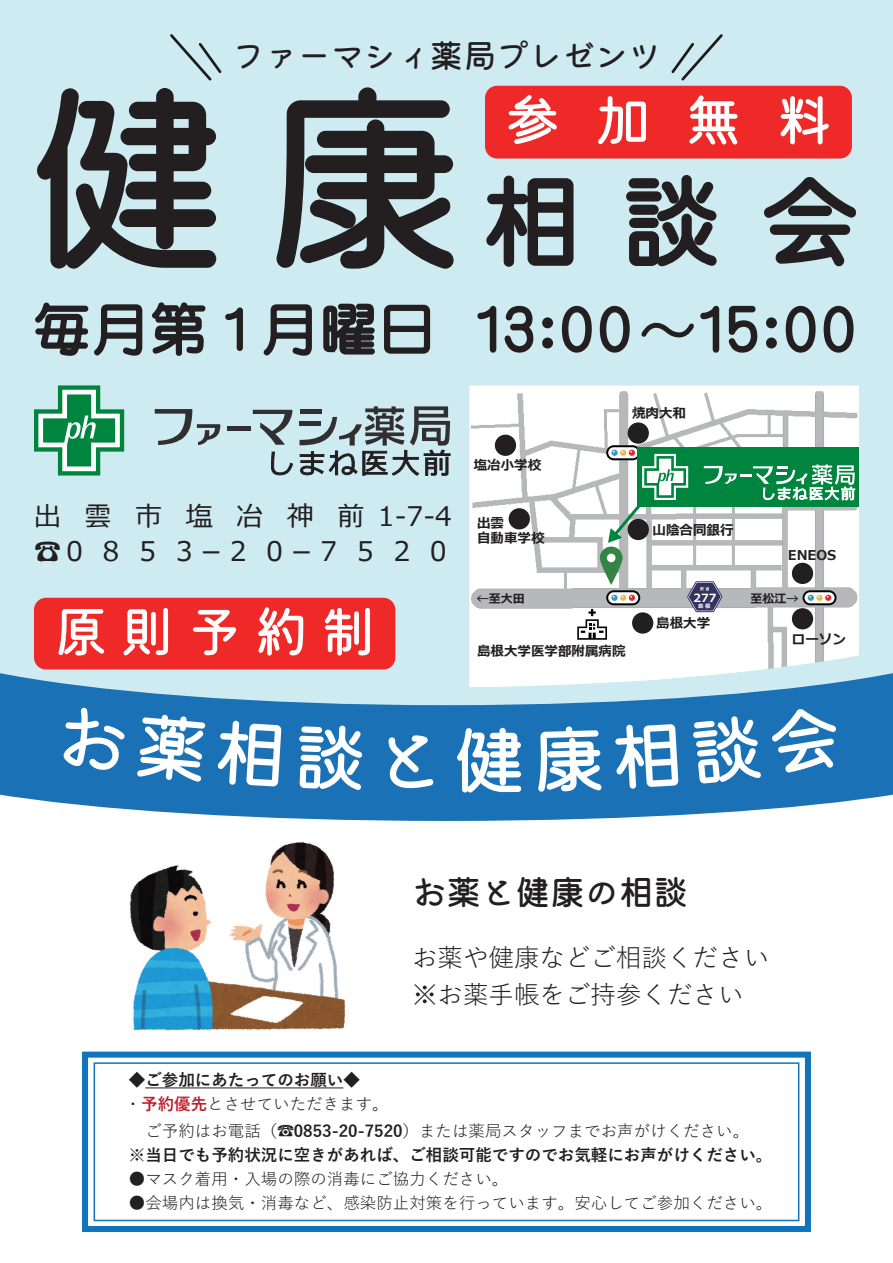
<style>
.page{position:relative;width:893px;height:1263px;background:#fff}
.page>*{position:absolute;margin:0;border:0;box-sizing:border-box;transform-origin:0 0}
.t1{font:102.9px "Mamelon 5 Hi Regular";color:#231f20}
.t2{font:73.5px "Mamelon 5 Hi Regular";color:#fff}
.t3{font:60px "Yenti EGP Medium SJIS";letter-spacing:.055em;color:#231f20}
.t4{font:55.5px "Mamelon 5 Hi Regular";color:#fff}
.t5{font:54.6px "Mamelon 5 Hi Regular";letter-spacing:.225em;color:#fff}
.t6{font:34.5px "Mamelon 5 Hi Regular";color:#231f20}
.t7{font:33px "Mamelon 5 Hi Regular";color:#231f20}
.t8{font:27px/34.5px "Meiryo";letter-spacing:.425em;color:#231f20}
.t9{font:25.5px/37.5px "Yu Gothic";color:#231f20}
.t10{font:16.5px/24px "Yu Gothic";color:#231f20}
.t11{font:700 16.5px/24px "Yu Gothic";color:#231f20}
.t12{font:700 13.5px/15px "Meiryo";color:#231f20}
.t13{font:700 12px "Meiryo";color:#231f20}
.t14{font:700 11.4px "Meiryo";color:#fff}
.t15{font:700 5.4px "Meiryo";color:#fff}
.s1{font-size:205.95px}
.s2{font-size:55.5px}
.s3{font-weight:700}
.s4{font-weight:700;color:#be1d2c}
.s5{font-weight:400}
</style>
<div class="page">
<svg style="left:0;top:753px;width:893px;height:68px;fill:#1b71b5"></svg>
<div style="left:0;top:243px;width:893px;height:510px;background:#1b71b5"></div>
<svg style="left:0;top:637px;width:893px;height:68px;fill:#ceebf2"></svg>
<div style="left:0;top:0;width:893px;height:637px;background:#ceebf2"></div>
<svg style="left:671px;top:34px;width:52px;height:47px"></svg>
<svg style="left:170px;top:34px;width:52px;height:47px"></svg>
<svg style="left:486px;top:175px;width:88px;height:92px"></svg>
<svg style="left:626px;top:175px;width:91px;height:92px"></svg>
<svg style="left:764px;top:177px;width:92px;height:89px"></svg>
<div style="left:485px;top:86px;width:367px;height:73px;background:#ee2928;border-radius:12px"></div>
<svg style="left:35px;top:302px;width:108px;height:54px"></svg>
<svg style="left:152px;top:302px;width:54px;height:54px"></svg>
<svg style="left:225px;top:307px;width:18px;height:44px"></svg>
<svg style="left:263px;top:304px;width:49px;height:52px"></svg>
<svg style="left:323px;top:303px;width:52px;height:52px;background:#4a4e50"></svg>
<svg style="left:384px;top:304px;width:47px;height:50px"></svg>
<svg style="left:477px;top:305px;width:57px;height:48px"></svg>
<svg style="left:542px;top:305px;width:88px;height:48px"></svg>
<svg style="left:728px;top:305px;width:126px;height:48px"></svg>
<svg style="left:641px;top:305px;width:79px;height:48px"></svg>
<div style="left:34px;top:598px;width:361px;height:71px;background:#ee2928;border-radius:12px"></div>
<img style="left:130px;top:842px;width:216px;height:189px">
<div style="left:82px;top:1051px;width:729px;height:181px;background:#fff;border:6px solid #1074bc"></div>
<div style="left:94px;top:1062px;width:705px;height:159px;border:2px solid #1074bc"></div>
<hr style="left:145px;top:1087px;width:198px;height:1px;background:#231f20">
<svg style="left:469px;top:385px;width:390px;height:302px;background:#e5f2f7"></svg>
<img style="left:471px;top:391px;width:387px;height:290px">
<svg style="left:606px;top:445px;width:34px;height:15px"></svg>
<div style="left:509px;top:508px;width:21px;height:21px;background:#231f20;border-radius:50%"></div>
<div style="left:632px;top:612px;width:21px;height:22px;background:#231f20;border-radius:50%"></div>
<div style="left:792px;top:563px;width:21px;height:21px;background:#231f20;border-radius:50%"></div>
<svg style="left:577px;top:609px;width:30px;height:31px"></svg>
<svg style="left:606px;top:590px;width:34px;height:15px"></svg>
<svg style="left:608px;top:592px;width:30px;height:11px"></svg>
<div style="left:792px;top:608px;width:21px;height:21px;background:#231f20;border-radius:50%"></div>
<svg style="left:802px;top:590px;width:34px;height:15px"></svg>
<svg style="left:804px;top:592px;width:30px;height:11px"></svg>
<div style="left:495px;top:435px;width:21px;height:21px;background:#231f20;border-radius:50%"></div>
<div style="left:628px;top:422px;width:21px;height:22px;background:#231f20;border-radius:50%"></div>
<svg style="left:600px;top:546px;width:23px;height:39px"></svg>
<div style="left:607px;top:554px;width:8px;height:8px;background:#fff;border-radius:50%"></div>
<svg style="left:686px;top:581px;width:37px;height:32px"></svg>
<svg style="left:34px;top:385px;width:90px;height:91px"></svg>
<hr style="left:227px;top:426px;width:24px;height:4px;background:#312f30">
<svg style="left:253px;top:410px;width:39px;height:35px"></svg>
<svg style="left:155px;top:409px;width:65px;height:36px"></svg>
<svg style="left:271px;top:451px;width:22px;height:25px"></svg>
<svg style="left:299px;top:406px;width:152px;height:70px"></svg>
<div style="left:638px;top:447px;width:221px;height:60px;background:#00853f"></div>
<svg style="left:608px;top:447px;width:80px;height:96px"></svg>
<svg style="left:704px;top:464px;width:151px;height:37px"></svg>
<svg style="left:57px;top:704px;width:150px;height:79px"></svg>
<div style="left:216px;top:753px;width:66px;height:34px;background:#1b71b5"></div>
<div style="left:297px;top:753px;width:67px;height:38px;background:#1b71b5"></div>
<div style="left:387px;top:753px;width:47px;height:38px;background:#1b71b5"></div>
<div style="left:536px;top:753px;width:66px;height:40px;background:#1b71b5"></div>
<div style="left:613px;top:753px;width:66px;height:36px;background:#1b71b5"></div>
<div style="left:692px;top:753px;width:69px;height:31px;background:#1b71b5"></div>
<svg style="left:768px;top:702px;width:74px;height:74px"></svg>
<h3 class="t7" style="left:232px;top:35px;width:430px">ファーマシィ薬局プレゼンツ</h3>
<h1 class="t1" style="left:24px;top:159px;width:839px"><span class="s1">健 康</span>相 談 会</h1>
<h3 class="t4" style="left:505px;top:86px;width:329px">参加無料</h3>
<h3 class="t3" style="left:34px;top:299px;width:823px"><span class="s2">毎月第 1 月曜日</span> 13:00　15:00</h3>
<h3 class="t3" style="left:638px;top:300px;width:61px">～</h3>
<h3 class="t8" style="left:34px;top:500px;width:419px">出雲市塩冶神前1-7-4 ☎０８５３－２０－７５２０</h3>
<h3 class="t5" style="left:53px;top:598px;width:324px">原則予約制</h3>
<p class="t12" style="left:474px;top:458px;width:69px">塩冶小学校</p>
<p class="t12" style="left:632px;top:406px;width:55px">焼肉大和</p>
<p class="t12" style="left:477px;top:516px;width:69px">出雲<br>自動車学校</p>
<p class="t13" style="left:477px;top:590px;width:49px">←至大田</p>
<p class="t12" style="left:477px;top:644px;width:150px">島根大学医学部附属病院</p>
<p class="t12" style="left:653px;top:523px;width:82px">山陰合同銀行</p>
<p class="t14" style="left:693px;top:589px;width:25px">277</p>
<p class="t15" style="left:698px;top:602px;width:14px">島 根</p>
<p class="t12" style="left:656px;top:617px;width:55px">島根大学</p>
<p class="t12" style="left:788px;top:548px;width:50px">ENEOS</p>
<p class="t13" style="left:750px;top:590px;width:49px">至松江→</p>
<p class="t12" style="left:792px;top:632px;width:55px">ローソン</p>
<h2 class="t2" style="left:452px;top:716px;width:75px">健</h2>
<h3 class="t6" style="left:412px;top:871px;width:277px">お薬と健康の相談</h3>
<h3 class="t9" style="left:412px;top:935px;width:358px">お薬や健康などご相談ください※お薬手帳をご持参ください</h3>
<p class="t10" style="left:125px;top:1066px;width:265px">◆<span class="s3">ご参加にあたってのお願い</span>◆<br>・<span class="s4">予約優先</span>とさせていただきます。</p>
<p class="t11" style="left:129px;top:1119px;width:645px"><span class="s5">　ご予約はお電話（☎</span>0853-20-7520<span class="s5">）または薬局スタッフまでお声がけください。<br></span>※当日でも予約状況に空きがあれば、ご相談可能ですのでお気軽にお声がけください。</p>
<p class="t10" style="left:129px;top:1165px;width:381px">●マスク着用・入場の際の消毒にご協力ください。</p>
<p class="t10" style="left:129px;top:1189px;width:645px">●会場内は換気・消毒など、感染防止対策を行っています。安心してご参加ください。</p>
</div>
